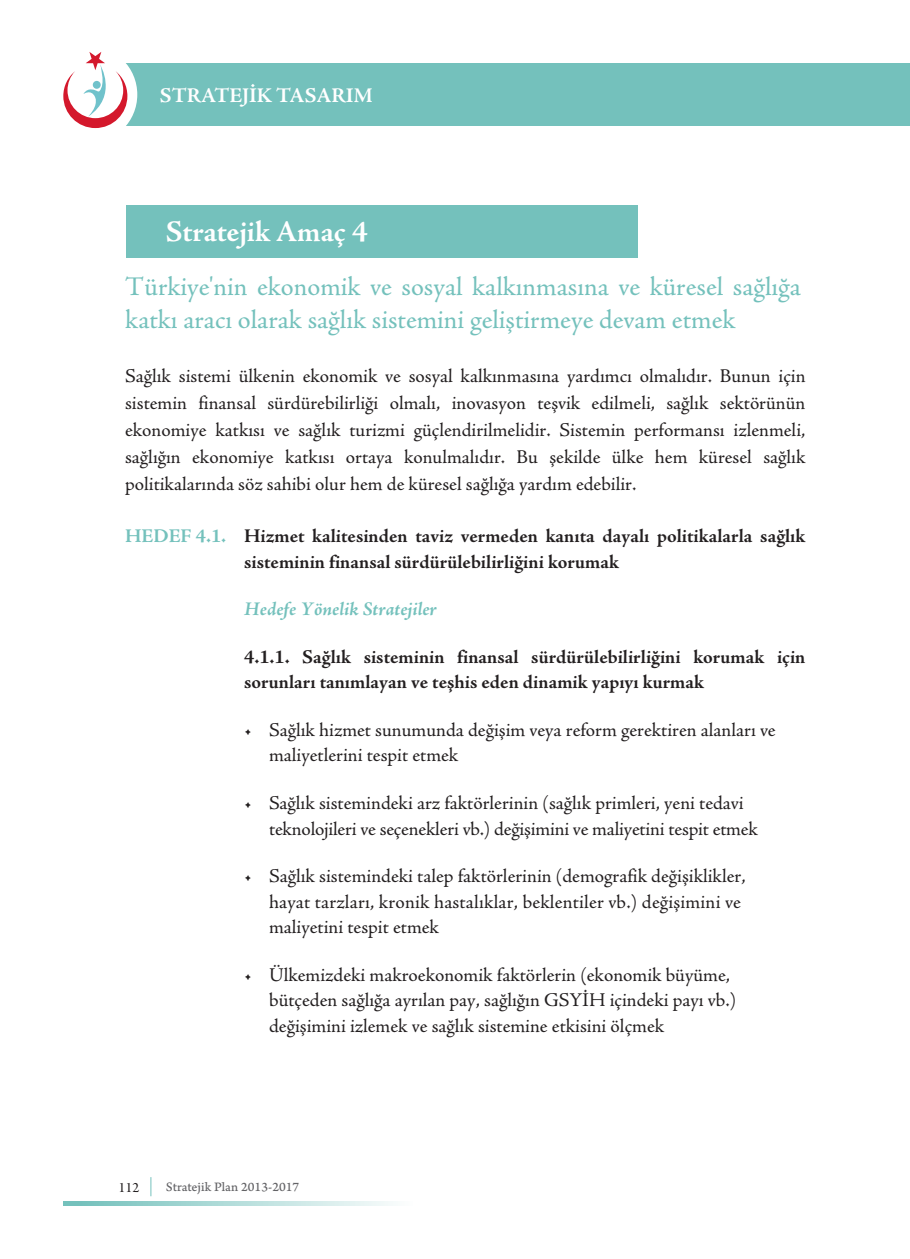
<style>
.page{position:relative;width:910px;height:1259px;background:#fff}
.page>*{position:absolute;margin:0;border:0;box-sizing:border-box;transform-origin:0 0}
.t1{font:700 30px "Adobe Jenson Pro";letter-spacing:-.005em;color:#fff}
.metin{font:27px/33px "Adobe Jenson Pro";color:#74c1bc}
.t2{font:700 21px "Adobe Jenson Pro";color:#fff}
.hedef_basliklari{font:19.5px/25.5px "Adobe Jenson Pro";color:#231f20}
.hedef_basliklari-2{font:700 19.5px/25.5px "Adobe Jenson Pro";color:#231f20}
.hedef_basliklari-3{font:italic 700 19.5px "Adobe Jenson Pro";color:#74c1bc}
.t3{font:15px "Arno Pro Subhead";color:#231f20}
.t4{font:13.5px "Arno Pro Caption";color:#636366}
.s1{color:#74c1bc}
</style>
<div class="page">
<div style="left:123px;top:63px;width:787px;height:63px;background:#74c1bc"></div>
<div style="left:39px;top:46px;width:98px;height:97px;background:#fff;border-radius:50%"></div>
<svg style="left:63px;top:52px;width:64px;height:76px"></svg>
<svg style="left:63px;top:1201px;width:327px;height:4px"></svg>
<svg style="left:151px;top:1177px;width:1px;height:19px"></svg>
<div style="left:126px;top:206px;width:511px;height:52px;background:#74c1bc"></div>
<p class="t2" style="left:160px;top:83px;width:214px">STRATEJİK TASARIM</p>
<p class="t1" style="left:166px;top:214px;width:204px">Stratejik Amaç 4</p>
<p class="metin" style="left:125px;top:270px;width:677px">Türkiye'nin ekonomik ve sosyal kalkınmasına ve küresel sağlığa katkı aracı olarak sağlık sistemini geliştirmeye devam etmek</p>
<p class="hedef_basliklari" style="left:125px;top:362px;width:682px;line-height:27px;text-align:justify">Sağlık sistemi ülkenin ekonomik ve sosyal kalkınmasına yardımcı olmalıdır. Bunun için sistemin finansal sürdürebilirliği olmalı, inovasyon teşvik edilmeli, sağlık sektörünün ekonomiye katkısı ve sağlık turizmi güçlendirilmelidir. Sistemin performansı izlenmeli, sağlığın ekonomiye katkısı ortaya konulmalıdır. Bu şekilde ülke hem küresel sağlık politikalarında söz sahibi olur hem de küresel sağlığa yardım edebilir.</p>
<p class="hedef_basliklari-2" style="left:244px;top:523px;width:563px;text-indent:-119px"><span class="s1">HEDEF 4.1.</span> Hizmet kalitesinden taviz vermeden kanıta dayalı politikalarla sağlık sisteminin finansal sürdürülebilirliğini korumak</p>
<p class="hedef_basliklari-3" style="left:244px;top:598px;width:194px">Hedefe Yönelik Stratejiler</p>
<p class="hedef_basliklari-2" style="left:244px;top:644px;width:563px">4.1.1. Sağlık sisteminin finansal sürdürülebilirliğini korumak için sorunları tanımlayan ve teşhis eden dinamik yapıyı kurmak</p>
<p class="hedef_basliklari" style="left:269px;top:717px;width:508px;text-indent:-25px">• Sağlık hizmet sunumunda değişim veya reform gerektiren alanları ve maliyetlerini tespit etmek</p>
<p class="hedef_basliklari" style="left:269px;top:790px;width:490px;text-indent:-25px">• Sağlık sistemindeki arz faktörlerinin (sağlık primleri, yeni tedavi teknolojileri ve seçenekleri vb.) değişimini ve maliyetini tespit etmek</p>
<p class="hedef_basliklari" style="left:269px;top:863px;width:478px;text-indent:-25px">• Sağlık sistemindeki talep faktörlerinin (demografik değişiklikler, hayat tarzları, kronik hastalıklar, beklentiler vb.) değişimini ve maliyetini tespit etmek</p>
<p class="hedef_basliklari" style="left:269px;top:962px;width:469px;text-indent:-25px">• Ülkemizdeki makroekonomik faktörlerin (ekonomik büyüme, bütçeden sağlığa ayrılan pay, sağlığın GSYİH içindeki payı vb.) değişimini izlemek ve sağlık sistemine etkisini ölçmek</p>
<p class="t3" style="left:119px;top:1178px;width:22px">112</p>
<p class="t4" style="left:166px;top:1179px;width:135px">Stratejik Plan 2013-2017</p>
</div>
